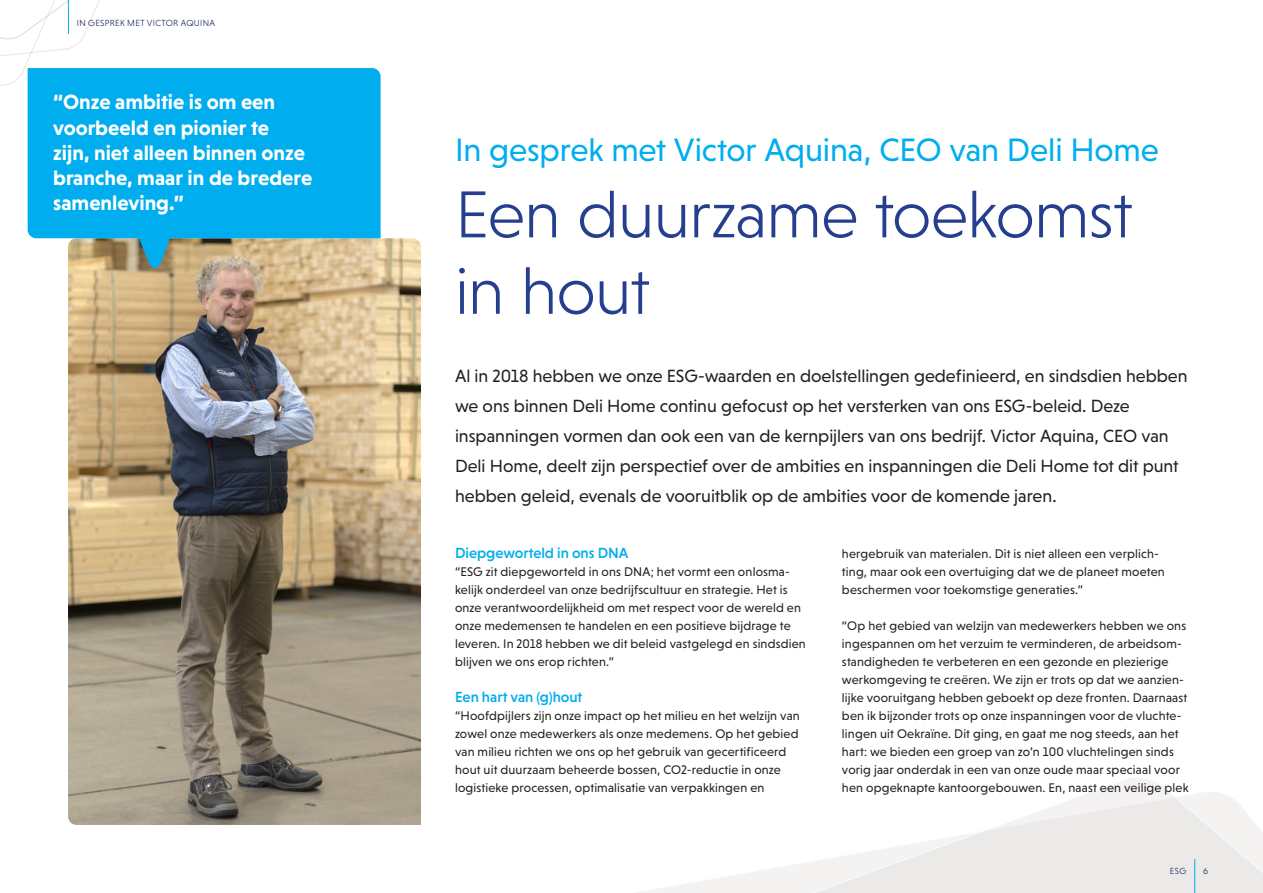
<style>
.page{position:relative;width:1263px;height:893px;background:#fff}
.page>*{position:absolute;margin:0;border:0;box-sizing:border-box;transform-origin:0 0}
.t1{font:300 67.5px/76.5px "Niveau Grotesk";letter-spacing:-.015em;color:#253f8e}
.t2{font:33px "Niveau Grotesk";letter-spacing:-.005em;color:#00aeef}
.t3{font:700 21px/25.2px "Niveau Grotesk";color:#fff}
.t4{font:18px/30px "Niveau Grotesk";color:#231f20}
.t5{font:500 15px "Niveau Grotesk";letter-spacing:-.005em;color:#00aeef}
.t6{font:12.75px/18px "Niveau Grotesk";letter-spacing:.015em;color:#231f20}
.t7{font:300 9px "Niveau Grotesk";letter-spacing:.035em;color:#081754}
</style>
<div class="page">
<svg style="left:0;top:0;width:100px;height:97px"></svg>
<svg style="left:637px;top:778px;width:626px;height:115px"></svg>
<hr style="left:1194px;top:859px;width:1px;height:34px;background:#00aeef">
<hr style="left:68px;top:0;width:1px;height:34px;background:#00aeef">
<img style="left:68px;top:238px;width:353px;height:587px">
<div style="left:28px;top:68px;width:353px;height:170px;background:#00aeef"></div>
<svg style="left:138px;top:219px;width:37px;height:51px;background:#2e9dbe"></svg>
<p class="t7" style="left:77px;top:17px;width:140px">IN GESPREK MET VICTOR AQUINA</p>
<h3 class="t3" style="left:53px;top:89px;width:261px">“Onze ambitie is om een voorbeeld en pionier te<br>zijn, niet alleen binnen onze branche, maar in de bredere samenleving.”</h3>
<h2 class="t2" style="left:455px;top:131px;width:705px">In gesprek met Victor Aquina, CEO van Deli Home</h2>
<h1 class="t1" style="left:455px;top:176px;width:679px">Een duurzame toekomst in hout</h1>
<p class="t4" style="left:455px;top:361px;width:734px">Al in 2018 hebben we onze ESG-waarden en doelstellingen gedefinieerd, en sindsdien hebben we ons binnen Deli Home continu gefocust op het versterken van ons ESG-beleid. Deze inspanningen vormen dan ook een van de kernpijlers van ons bedrijf. Victor Aquina, CEO van Deli Home, deelt zijn perspectief over de ambities en inspanningen die Deli Home tot dit punt hebben geleid, evenals de vooruitblik op de ambities voor de komende jaren.</p>
<p class="t5" style="left:455px;top:544px;width:175px">Diepgeworteld in ons DNA</p>
<p class="t6" style="left:455px;top:563px;width:352px">“ESG zit diepgeworteld in ons DNA; het vormt een onlosma&shy;kelijk onderdeel van onze bedrijfscultuur en strategie. Het is onze verantwoordelijkheid om met respect voor de wereld en onze medemensen te handelen en een positieve bijdrage te leveren. In 2018 hebben we dit beleid vastgelegd en sindsdien blijven we ons erop richten.”</p>
<p class="t5" style="left:455px;top:688px;width:129px">Een hart van (g)hout</p>
<p class="t6" style="left:455px;top:707px;width:346px">“Hoofdpijlers zijn onze impact op het milieu en het welzijn van zowel onze medewerkers als onze medemens. Op het gebied van milieu richten we ons op het gebruik van gecertificeerd hout uit duurzaam beheerde bossen, CO2-reductie in onze logistieke processen, optimalisatie van verpakkingen en</p>
<p class="t6" style="left:842px;top:545px;width:324px">hergebruik van materialen. Dit is niet alleen een verplich&shy;ting, maar ook een overtuiging dat we de planeet moeten beschermen voor toekomstige generaties.”</p>
<p class="t6" style="left:842px;top:617px;width:348px">“Op het gebied van welzijn van medewerkers hebben we ons ingespannen om het verzuim te verminderen, de arbeidsom&shy;standigheden te verbeteren en een gezonde en plezierige werkomgeving te creëren. We zijn er trots op dat we aanzien&shy;lijke vooruitgang hebben geboekt op deze fronten. Daarnaast ben ik bijzonder trots op onze inspanningen voor de vluchte&shy;lingen uit Oekraïne. Dit ging, en gaat me nog steeds, aan het hart: we bieden een groep van zo’n 100 vluchtelingen sinds vorig jaar onderdak in een van onze oude maar speciaal voor hen opgeknapte kantoorgebouwen. En, naast een veilige plek</p>
<p class="t7" style="left:1170px;top:866px;width:18px">ESG</p>
<p class="t7" style="left:1203px;top:866px;width:6px">6</p>
</div>
